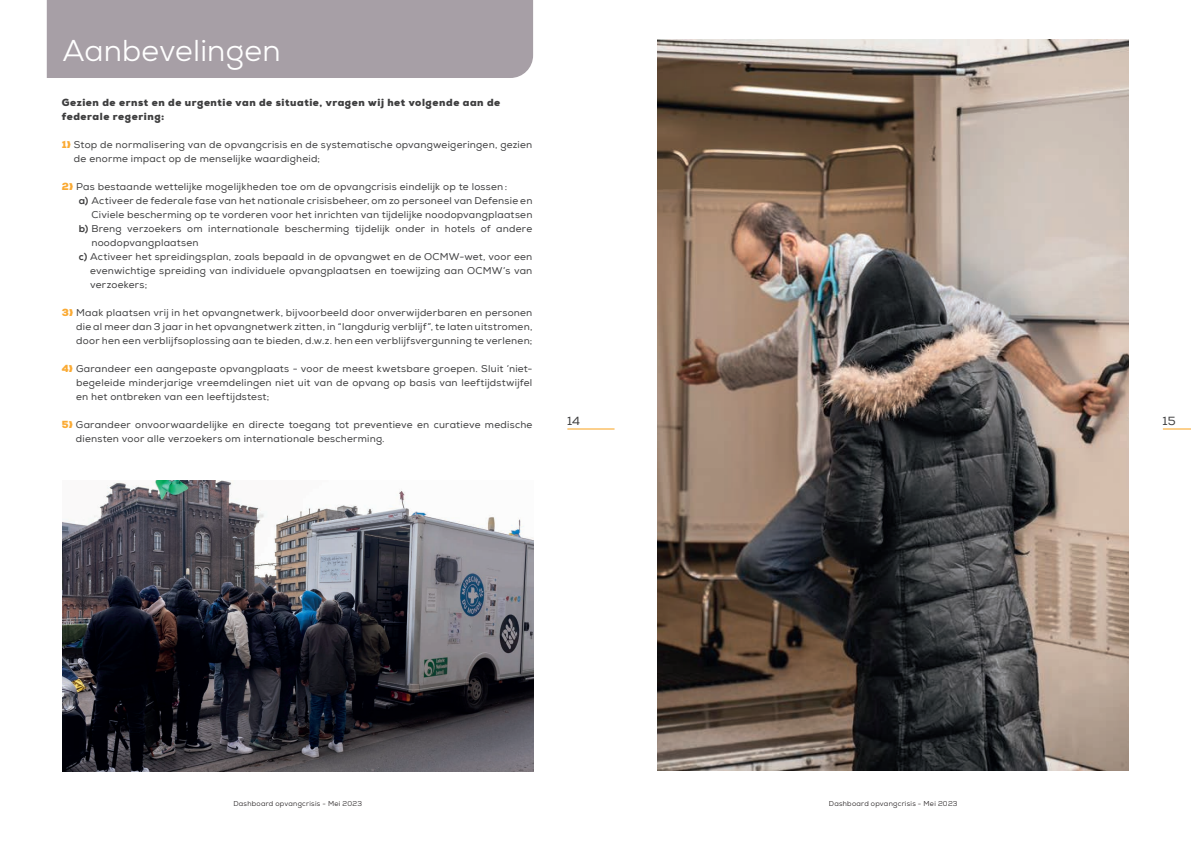
<style>
.page{position:relative;width:1191px;height:842px;background:#fff}
.page>*{position:absolute;margin:0;border:0;box-sizing:border-box;transform-origin:0 0}
.t1{font:30px "Nexa";letter-spacing:.01em;color:#fff}
.t2{font:12px "Nexa";color:#3e3e3f}
.t3{font:10px/14px "Nexa";letter-spacing:.025em;color:#3e3e3f}
.t4{font:900 10px/14px "Nexa";letter-spacing:.06em;color:#3e3e3f}
.t5{font:7px "Nexa";letter-spacing:.04em;color:#231f20}
.s1{font-weight:900;color:#faaa34}
.s2{color:#faaa34}
.s3{font-family:"Nexa X Bold"}
</style>
<div class="page">
<hr style="left:567px;top:428px;width:47px;height:1px;background:#f9a21c">
<svg style="left:1162px;top:428px;width:29px;height:1px"></svg>
<div style="left:47px;top:0;width:486px;height:78px;background:#a79fa6"></div>
<img style="left:62px;top:480px;width:471px;height:291px">
<img style="left:658px;top:40px;width:470px;height:731px">
<h1 class="t1" style="left:62px;top:31px;width:220px">Aanbevelingen</h1>
<p class="t4" style="left:62px;top:95px;width:440px">Gezien de ernst en de urgentie van de situatie, vragen wij het volgende aan de federale regering:</p>
<p class="t3" style="left:74px;top:138px;width:460px;text-indent:-12px"><span class="s1">1</span><span class="s2">❱</span> Stop de normalisering van de opvangcrisis en de systematische opvangweigeringen, gezien de enorme impact op de menselijke waardigheid;</p>
<p class="t3" style="left:62px;top:180px;width:447px"><span class="s1">2</span><span class="s2">❱</span> Pas bestaande wettelijke mogelijkheden toe om de opvangcrisis eindelijk op te lossen :</p>
<p class="t3" style="left:79px;top:194px;width:455px"><span class="s3">a)</span> Activeer de federale fase van het nationale crisisbeheer, om zo personeel van Defensie en</p>
<p class="t3" style="left:91px;top:208px;width:442px">Civiele bescherming op te vorderen voor het inrichten van tijdelijke noodopvangplaatsen</p>
<p class="t3" style="left:79px;top:222px;width:455px"><span class="s3">b)</span> Breng verzoekers om internationale bescherming tijdelijk onder in hotels of andere</p>
<p class="t3" style="left:91px;top:236px;width:109px">noodopvangplaatsen</p>
<p class="t3" style="left:79px;top:250px;width:455px"><span class="s3">c)</span> Activeer het spreidingsplan, zoals bepaald in de opvangwet en de OCMW-wet, voor een</p>
<p class="t3" style="left:90px;top:264px;width:443px">evenwichtige spreiding van individuele opvangplaatsen en toewijzing aan OCMW’s van</p>
<p class="t3" style="left:90px;top:278px;width:58px">verzoekers;</p>
<p class="t3" style="left:76px;top:306px;width:458px;text-align:justify;text-indent:-15px"><span class="s1">3</span><span class="s2">❱</span> Maak plaatsen vrij in het opvangnetwerk, bijvoorbeeld door onverwijderbaren en personen die al meer dan 3 jaar in het opvangnetwerk zitten, in “langdurig verblijf”, te laten uitstromen, door hen een verblijfsoplossing aan te bieden, d.w.z. hen een verblijfsvergunning te verlenen;</p>
<p class="t3" style="left:76px;top:362px;width:458px;text-align:justify;text-indent:-14px"><span class="s1">4</span><span class="s2">❱</span> Garandeer een aangepaste opvangplaats - voor de meest kwetsbare groepen. Sluit ’niet&shy;begeleide minderjarige vreemdelingen niet uit van de opvang op basis van leeftijdstwijfel en het ontbreken van een leeftijdstest;</p>
<p class="t3" style="left:76px;top:418px;width:458px;text-indent:-14px"><span class="s1">5</span><span class="s2">❱</span> Garandeer onvoorwaardelijke en directe toegang tot preventieve en curatieve medische diensten voor alle verzoekers om internationale bescherming.</p>
<p class="t2" style="left:567px;top:414px;width:15px">14</p>
<p class="t2" style="left:1162px;top:414px;width:15px">15</p>
<p class="t5" style="left:233px;top:799px;width:130px">Dashboard opvangcrisis - Mei 2023</p>
<p class="t5" style="left:829px;top:799px;width:130px">Dashboard opvangcrisis - Mei 2023</p>
</div>
